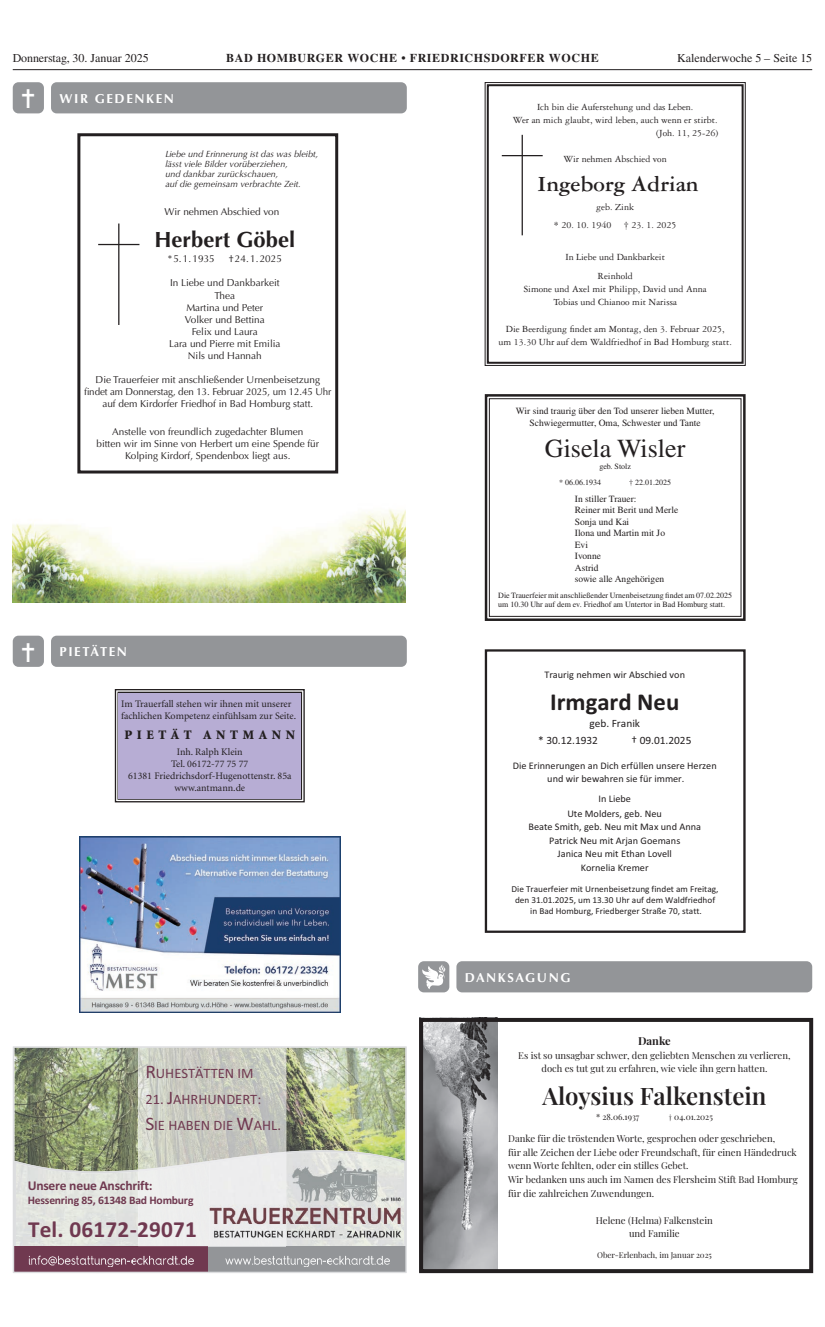
<style>
.page{position:relative;width:825px;height:1327px;background:#fff}
.page>*{position:absolute;margin:0;border:0;box-sizing:border-box;transform-origin:0 0}
.t1{font:26px "Times LT Std";color:#231f20}
.t2{font:700 24.3px "Calibri";color:#231f20}
.t3{font:600 24px "Playfair Display";color:#231f20}
.t4{font:700 23px "Calibri";letter-spacing:.01em;color:#703950}
.t5{font:700 23px "Garamond 3 LT Std";color:#231f20}
.t6{font:700 22px "Optima LT Std";color:#231f20}
.t7{font:14.4px/25.8px "Calibri";color:#703950}
.t8{font:700 13.5px "Calibri";letter-spacing:-.015em;color:#703950}
.t9{font:700 13px "Optima LT Std";letter-spacing:.125em;color:#fff}
.t10{font:900 13px "Minion";letter-spacing:.35em;color:#231f20}
.t11{font:12px "Times LT Std";color:#231f20}
.t12{font:700 12px "Times LT Std";letter-spacing:.05em;color:#231f20}
.t13{font:700 11.5px "Calibri";letter-spacing:-.015em;color:#703950}
.t14{font:11.2px/17.3px "Calibri";color:#231f20}
.t15{font:700 11px "Playfair Display";letter-spacing:-.005em;color:#231f20}
.t16{font:10.1px/13.6px "Calibri";color:#231f20;text-align:center}
.t17{font:10px/12px "Optima LT Std";color:#231f20;text-align:center}
.t18{font:10px/18.8px "Garamond 3 LT Std";color:#231f20;text-align:center}
.t19{font:10px/12px "Minion";color:#231f20}
.t20{font:9.5px/13.6px "Playfair Display";color:#231f20;text-align:center}
.t21{font:9.5px/11.5px "Times LT Std";color:#231f20;text-align:center}
.t22{font:9.1px/11.1px "Calibri";color:#231f20;text-align:center}
.t23{font:italic 9px/10px "Optima LT Std";color:#231f20}
.t24{font:8.5px "Playfair Display";color:#231f20}
.t25{font:8px/15.4px "Times LT Std";color:#231f20}
.t26{font:8px "Playfair Display";color:#231f20}
.s1{font-size:19.2px}
</style>
<div class="page">
<hr style="left:13px;top:69px;width:799px;height:1px;background:#231f20">
<div style="left:13px;top:82px;width:31px;height:31px;background:#939598;border-radius:6px"></div>
<div style="left:51px;top:82px;width:356px;height:31px;background:#939598;border-radius:6px"></div>
<img style="left:13px;top:509px;width:393px;height:93px">
<div style="left:456px;top:961px;width:356px;height:31px;background:#939598;border-radius:6px"></div>
<div style="left:418px;top:961px;width:31px;height:31px;background:#939598;border-radius:6px"></div>
<svg style="left:422px;top:965px;width:23px;height:24px"></svg>
<svg style="left:13px;top:1046px;width:394px;height:227px;background:#babaae"></svg>
<img style="left:79px;top:836px;width:261px;height:176px">
<svg style="left:115px;top:689px;width:190px;height:113px"></svg>
<div style="left:117px;top:691px;width:185px;height:109px;border:1px solid #231f20"></div>
<div style="left:119px;top:693px;width:182px;height:105px;background:#b7add4"></div>
<div style="left:51px;top:635px;width:356px;height:32px;background:#939598;border-radius:6px"></div>
<div style="left:13px;top:635px;width:31px;height:32px;background:#939598;border-radius:6px"></div>
<div style="left:485px;top:649px;width:261px;height:284px;border:2px solid #231f20"></div>
<div style="left:77px;top:133px;width:261px;height:340px;border:3px solid #231f20"></div>
<svg style="left:98px;top:223px;width:41px;height:102px"></svg>
<img style="left:424px;top:1023px;width:73px;height:245px">
<div style="left:419px;top:1018px;width:394px;height:255px;border:4px solid #231f20"></div>
<svg style="left:485px;top:82px;width:261px;height:284px"></svg>
<div style="left:487px;top:84px;width:257px;height:280px;border:2px solid #231f20"></div>
<svg style="left:502px;top:135px;width:41px;height:100px"></svg>
<svg style="left:485px;top:394px;width:261px;height:227px"></svg>
<div style="left:489px;top:398px;width:252px;height:219px;border:1px solid #231f20"></div>
<p class="t11" style="left:13px;top:51px;width:138px">Donnerstag, 30. Januar 2025</p>
<p class="t12" style="left:226px;top:51px;width:374px">BAD HOMBURGER WOCHE • FRIEDRICHSDORFER WOCHE</p>
<p class="t11" style="left:677px;top:51px;width:137px">Kalenderwoche 5 – Seite 15</p>
<h3 class="t9" style="left:22px;top:91px;width:154px">✝ WIR GEDENKEN</h3>
<p class="t18" style="left:537px;top:97px;width:158px">Ich bin die Auferstehung und das Leben.</p>
<p class="t18" style="left:513px;top:110px;width:206px">Wer an mich glaubt, wird leben, auch wenn er stirbt.</p>
<p class="t18" style="left:656px;top:124px;width:64px">(Joh. 11, 25-26)</p>
<p class="t18" style="left:564px;top:150px;width:105px">Wir nehmen Abschied von</p>
<h3 class="t5" style="left:537px;top:171px;width:163px">Ingeborg Adrian</h3>
<p class="t18" style="left:554px;top:197px;width:82px;text-align:left;text-indent:42px">geb. Zink * 20. 10. 1940</p>
<p class="t23" style="left:165px;top:149px;width:154px">Liebe und Erinnerung ist das was bleibt, lässt viele Bilder vorüberziehen,<br>und dankbar zurückschauen,<br>auf die gemeinsam verbrachte Zeit.</p>
<p class="t17" style="left:165px;top:205px;width:116px">Wir nehmen Abschied von</p>
<h3 class="t6" style="left:154px;top:226px;width:142px">Herbert Göbel</h3>
<p class="t17" style="left:168px;top:252px;width:49px">* 5. 1. 1935</p>
<p class="t17" style="left:229px;top:252px;width:55px">† 24. 1. 2025</p>
<p class="t17" style="left:170px;top:276px;width:111px;line-height:13.4px">In Liebe und Dankbarkeit<br>Thea</p>
<p class="t17" style="left:169px;top:302px;width:113px">Martina und Peter<br>Volker und Bettina<br>Felix und Laura<br>Lara und Pierre mit Emilia<br>Nils und Hannah</p>
<p class="t17" style="left:84px;top:374px;width:249px">Die Trauerfeier mit anschließender Urnenbeisetzung findet am Donnerstag, den 13. Februar 2025, um 12.45 Uhr auf dem Kirdorfer Friedhof in Bad Homburg statt.</p>
<p class="t17" style="left:96px;top:426px;width:224px">Anstelle von freundlich zugedachter Blumen<br>bitten wir im Sinne von Herbert um eine Spende für<br>Kolping Kirdorf, Spendenbox liegt aus.</p>
<p class="t18" style="left:624px;top:216px;width:54px">† 23. 1. 2025</p>
<p class="t18" style="left:565px;top:248px;width:101px">In Liebe und Dankbarkeit<br>Reinhold</p>
<p class="t18" style="left:524px;top:283px;width:184px;line-height:13.1px">Simone und Axel mit Philipp, David und Anna<br>Tobias und Chianoo mit Narissa</p>
<p class="t18" style="left:498px;top:322px;width:235px;line-height:13.1px">Die Beerdigung findet am Montag, den 3. Februar 2025, um 13.30 Uhr auf dem Waldfriedhof in Bad Homburg statt.</p>
<p class="t21" style="left:516px;top:405px;width:200px">Wir sind traurig über den Tod unserer lieben Mutter,<br>Schwiegermutter, Oma, Schwester und Tante</p>
<h1 class="t1" style="left:545px;top:433px;width:142px">Gisela Wisler</h1>
<p class="t25" style="left:559px;top:459px;width:73px;text-indent:40px">geb. Stolz * 06.06.1934</p>
<p class="t25" style="left:629px;top:474px;width:43px">† 22.01.2025</p>
<p class="t21" style="left:575px;top:493px;width:105px;text-align:left">In stiller Trauer:<br>Reiner mit Berit und Merle<br>Sonja und Kai<br>Ilona und Martin mit Jo<br>Evi<br>Ivonne<br>Astrid<br>sowie alle Angehörigen</p>
<p class="t25" style="left:498px;top:590px;width:235px;line-height:9.7px">Die Trauerfeier mit anschließender Urnenbeisetzung findet am 07.02.2025 um 10.30 Uhr auf dem ev. Friedhof am Untertor in Bad Homburg statt.</p>
<h3 class="t9" style="left:22px;top:644px;width:107px">✝ PIETÄTEN</h3>
<p class="t19" style="left:121px;top:698px;width:177px">Im Trauerfall stehen wir ihnen mit unserer fachlichen Kompetenz einfühlsam zur Seite.</p>
<h3 class="t10" style="left:124px;top:728px;width:172px">PIETÄT ANTMANN</h3>
<p class="t19" style="left:128px;top:746px;width:165px;text-align:center">Inh. Ralph Klein<br>Tel. 06172-77 75 77<br>61381 Friedrichsdorf-Hugenottenstr. 85a www.antmann.de</p>
<h3 class="t7" style="left:145px;top:1061px;width:110px"><span class="s1">R</span>UHESTÄTTEN IM</h3>
<h3 class="t7" style="left:145px;top:1086px;width:137px">21. <span class="s1">J</span>AHRHUNDERT:<br><span class="s1">S</span>IE HABEN DIE <span class="s1">W</span>AHL.</h3>
<h3 class="t8" style="left:28px;top:1176px;width:127px">Unsere neue Anschrift:</h3>
<p class="t13" style="left:28px;top:1193px;width:167px">Hessenring 85, 61348 Bad Homburg</p>
<h3 class="t4" style="left:28px;top:1214px;width:170px">Tel. 06172-29071</h3>
<p class="t16" style="left:544px;top:668px;width:142px">Traurig nehmen wir Abschied von</p>
<h2 class="t2" style="left:550px;top:686px;width:131px">Irmgard Neu</h2>
<p class="t14" style="left:538px;top:715px;width:103px;text-indent:51px">geb. Franik * 30.12.1932</p>
<p class="t14" style="left:631px;top:732px;width:61px">† 09.01.2025</p>
<p class="t16" style="left:513px;top:759px;width:206px;line-height:12.4px">Die Erinnerungen an Dich erfüllen unsere Herzen und wir bewahren sie für immer.</p>
<p class="t16" style="left:567px;top:791px;width:96px;line-height:14.8px">In Liebe<br>Ute Molders, geb. Neu</p>
<p class="t16" style="left:528px;top:820px;width:174px">Beate Smith, geb. Neu mit Max und Anna<br>Patrick Neu mit Arjan Goemans<br>Janica Neu mit Ethan Lovell<br>Kornelia Kremer</p>
<p class="t22" style="left:512px;top:883px;width:208px">Die Trauerfeier mit Urnenbeisetzung findet am Freitag, den 31.01.2025, um 13.30 Uhr auf dem Waldfriedhof in Bad Homburg, Friedberger Straße 70, statt.</p>
<h3 class="t9" style="left:465px;top:969px;width:107px">DANKSAGUNG</h3>
<p class="t15" style="left:638px;top:1032px;width:34px">Danke</p>
<p class="t20" style="left:518px;top:1047px;width:274px">Es ist so unsagbar schwer, den geliebten Menschen zu verlieren, doch es tut gut zu erfahren, wie viele ihn gern hatten.</p>
<h3 class="t3" style="left:542px;top:1077px;width:225px">Aloysius Falkenstein</h3>
<p class="t24" style="left:596px;top:1110px;width:45px">* 28.06.1937</p>
<p class="t24" style="left:669px;top:1110px;width:45px">† 04.01.2025</p>
<p class="t20" style="left:508px;top:1131px;width:291px;text-align:left">Danke für die tröstenden Worte, gesprochen oder geschrieben,<br>für alle Zeichen der Liebe oder Freundschaft, für einen Händedruck wenn Worte fehlten, oder ein stilles Gebet.<br>Wir bedanken uns auch im Namen des Flersheim Stift Bad Homburg für die zahlreichen Zuwendungen.</p>
<p class="t20" style="left:596px;top:1212px;width:118px">Helene (Helma) Falkenstein und Familie</p>
<p class="t26" style="left:597px;top:1248px;width:116px">Ober-Erlenbach, im Januar 2025</p>
</div>
